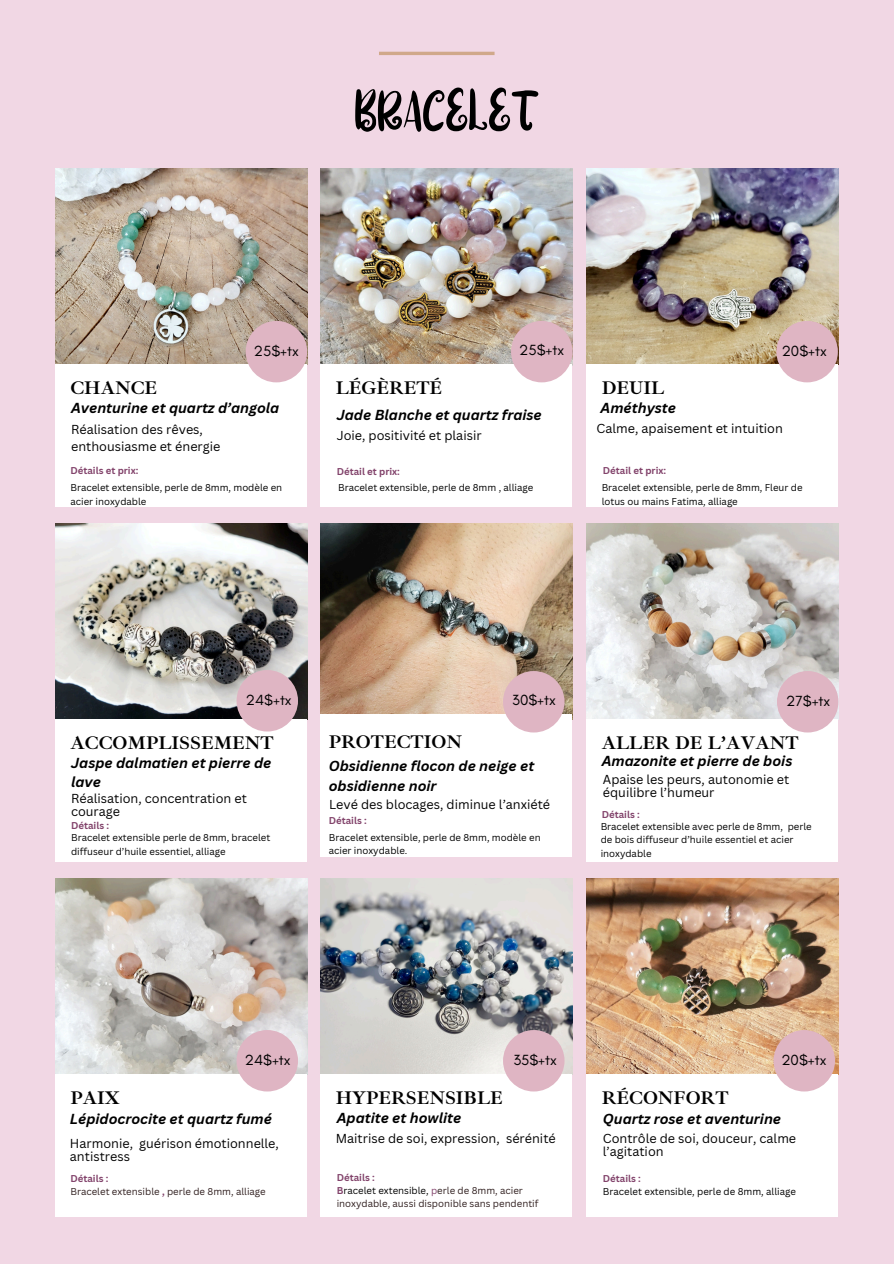
<style>
.page{position:relative;width:894px;height:1264px;background:#fff}
.page>*{position:absolute;margin:0;border:0;box-sizing:border-box;transform-origin:0 0}
.t1{font:61.5px "Pixie Ring";color:#000}
.t2{font:700 18.75px "Ibarra Real Nova";color:#000}
.t3{font:15px "Glacial Indifference";color:#000}
.t4{font:italic 700 14.1px/19.2px "Canva Sans";color:#000}
.t5{font:12.6px/12.6px "Canva Sans";color:#000}
.t6{font:9.6px/13.5px "Canva Sans";color:#000}
.t7{font:9.6px/12.9px "Canva Sans";color:#301f1f}
.t8{font:700 9.6px "Canva Sans";color:#82436b}
.s1{font-weight:700;color:#82436b}
.s2{color:#000}
.s3{color:#82436b}
</style>
<div class="page">
<div style="left:0;top:0;width:893px;height:1263px;background:#f1d7e4"></div>
<img style="left:55px;top:169px;width:252px;height:195px">
<img style="left:55px;top:523px;width:252px;height:196px">
<img style="left:55px;top:878px;width:252px;height:195px">
<img style="left:320px;top:169px;width:252px;height:195px">
<img style="left:320px;top:523px;width:252px;height:191px">
<img style="left:320px;top:878px;width:252px;height:195px">
<img style="left:586px;top:523px;width:252px;height:196px">
<img style="left:586px;top:878px;width:252px;height:196px">
<img style="left:586px;top:169px;width:252px;height:195px">
<div style="left:55px;top:364px;width:252px;height:143px;background:#fff"></div>
<div style="left:55px;top:719px;width:252px;height:142px;background:#fff"></div>
<div style="left:55px;top:1073px;width:252px;height:143px;background:#fff"></div>
<div style="left:320px;top:364px;width:252px;height:143px;background:#fff"></div>
<div style="left:320px;top:714px;width:252px;height:143px;background:#fff"></div>
<div style="left:320px;top:1073px;width:252px;height:143px;background:#fff"></div>
<div style="left:586px;top:364px;width:251px;height:143px;background:#fff"></div>
<div style="left:586px;top:719px;width:251px;height:142px;background:#fff"></div>
<div style="left:586px;top:1073px;width:251px;height:143px;background:#fff"></div>
<hr style="left:379px;top:52px;width:115px;height:3px;background:#d0a88a">
<div style="left:503px;top:671px;width:61px;height:61px;background:#dfb5c3;border-radius:50%"></div>
<div style="left:776px;top:671px;width:62px;height:61px;background:#dfb5c3;border-radius:50%"></div>
<div style="left:236px;top:670px;width:62px;height:61px;background:#dfb5c3;border-radius:50%"></div>
<div style="left:245px;top:321px;width:62px;height:61px;background:#dfb5c3;border-radius:50%"></div>
<div style="left:511px;top:321px;width:61px;height:61px;background:#dfb5c3;border-radius:50%"></div>
<div style="left:776px;top:321px;width:61px;height:61px;background:#dfb5c3;border-radius:50%"></div>
<div style="left:773px;top:1030px;width:61px;height:61px;background:#dfb5c3;border-radius:50%"></div>
<div style="left:503px;top:1030px;width:61px;height:61px;background:#dfb5c3;border-radius:50%"></div>
<div style="left:236px;top:1030px;width:62px;height:61px;background:#dfb5c3;border-radius:50%"></div>
<h6 class="t1" style="left:354px;top:75px;width:186px">BRACELET</h6>
<h4 class="t2" style="left:70px;top:376px;width:88px">CHANCE</h4>
<p class="t3" style="left:254px;top:342px;width:46px">25$+tx</p>
<p class="t3" style="left:519px;top:340px;width:46px">25$+tx</p>
<h4 class="t3" style="left:781px;top:342px;width:47px">20$+tx</h4>
<h3 class="t2" style="left:335px;top:376px;width:108px">LÉGÈRETÉ</h3>
<h6 class="t2" style="left:601px;top:376px;width:64px">DEUIL</h6>
<h3 class="t4" style="left:71px;top:398px;width:210px">Aventurine et quartz d’angola</h3>
<p class="t5" style="left:71px;top:421px;width:151px;line-height:16.8px">Réalisation des rêves, enthousiasme et énergie</p>
<h4 class="t4" style="left:336px;top:405px;width:206px">Jade Blanche et quartz fraise</h4>
<h2 class="t5" style="left:336px;top:428px;width:146px">Joie, positivité et plaisir</h2>
<h3 class="t4" style="left:600px;top:398px;width:77px">Améthyste</h3>
<h6 class="t5" style="left:596px;top:421px;width:188px">Calme, apaisement et intuition</h6>
<h5 class="t8" style="left:70px;top:464px;width:69px">Détails et prix:</h5>
<h6 class="t6" style="left:70px;top:481px;width:213px">Bracelet extensible, perle de 8mm, modèle en acier inoxydable</h6>
<p class="t8" style="left:336px;top:464px;width:65px">Détail et prix:</p>
<p class="t6" style="left:338px;top:481px;width:197px">Bracelet extensible, perle de 8mm , alliage</p>
<h5 class="t8" style="left:602px;top:464px;width:65px">Détail et prix:</h5>
<h2 class="t6" style="left:601px;top:481px;width:202px">Bracelet extensible, perle de 8mm, Fleur de lotus ou mains Fatima, alliage</h2>
<h2 class="t3" style="left:246px;top:690px;width:47px">24$+tx</h2>
<h3 class="t3" style="left:512px;top:691px;width:45px">30$+tx</h3>
<h5 class="t3" style="left:786px;top:692px;width:46px">27$+tx</h5>
<h4 class="t2" style="left:70px;top:731px;width:205px">ACCOMPLISSEMENT</h4>
<h2 class="t2" style="left:329px;top:730px;width:135px">PROTECTION</h2>
<p class="t4" style="left:71px;top:753px;width:202px">Jaspe dalmatien et pierre de lave</p>
<p class="t5" style="left:71px;top:792px;width:177px">Réalisation, concentration et courage</p>
<h2 class="t8" style="left:71px;top:818px;width:39px">Détails :</h2>
<h4 class="t4" style="left:329px;top:756px;width:207px">Obsidienne flocon de neige et obsidienne noir</h4>
<h5 class="t5" style="left:329px;top:797px;width:222px">Levé des blocages, diminue l’anxiété</h5>
<h3 class="t8" style="left:329px;top:813px;width:39px">Détails :</h3>
<p class="t6" style="left:71px;top:830px;width:201px">Bracelet extensible perle de 8mm, bracelet diffuseur d’huile essentiel, alliage</p>
<h4 class="t6" style="left:329px;top:830px;width:213px">Bracelet extensible, perle de 8mm, modèle en acier inoxydable.</h4>
<p class="t2" style="left:601px;top:731px;width:198px">ALLER DE L’AVANT</p>
<p class="t4" style="left:601px;top:751px;width:192px">Amazonite et pierre de bois</p>
<p class="t5" style="left:602px;top:772px;width:188px">Apaise les peurs, autonomie et équilibre l’humeur</p>
<h6 class="t8" style="left:601px;top:807px;width:39px">Détails :</h6>
<h3 class="t6" style="left:600px;top:819px;width:212px">Bracelet extensible avec perle de 8mm, perle de bois diffuseur d’huile essentiel et acier</h3>
<h5 class="t6" style="left:600px;top:846px;width:52px">inoxydable</h5>
<h2 class="t2" style="left:70px;top:1085px;width:51px">PAIX</h2>
<p class="t3" style="left:245px;top:1050px;width:47px">24$+tx</p>
<p class="t3" style="left:513px;top:1050px;width:45px">35$+tx</p>
<h3 class="t3" style="left:781px;top:1050px;width:47px">20$+tx</h3>
<h5 class="t2" style="left:335px;top:1085px;width:168px">HYPERSENSIBLE</h5>
<p class="t2" style="left:601px;top:1085px;width:128px">RÉCONFORT</p>
<h4 class="t4" style="left:70px;top:1108px;width:203px">Lépidocrocite et quartz fumé</h4>
<h5 class="t4" style="left:336px;top:1107px;width:126px">Apatite et howlite</h5>
<p class="t4" style="left:602px;top:1108px;width:180px">Quartz rose et aventurine</p>
<p class="t5" style="left:70px;top:1136px;width:210px">Harmonie, guérison émotionnelle, antistress</p>
<p class="t5" style="left:335px;top:1131px;width:221px">Maitrise de soi, expression, sérénité</p>
<h4 class="t8" style="left:336px;top:1170px;width:39px">Détails :</h4>
<h2 class="t7" style="left:336px;top:1183px;width:203px"><span class="s1">B</span><span class="s2">racelet extensible,</span> <span class="s3">p</span>erle de 8mm, acier inoxydable, aussi disponible sans pendentif</h2>
<h2 class="t8" style="left:70px;top:1171px;width:39px">Détails :</h2>
<h3 class="t7" style="left:70px;top:1184px;width:197px">Bracelet extensible <span class="s1">,</span> perle de 8mm, alliage</h3>
<h3 class="t5" style="left:602px;top:1131px;width:195px">Contrôle de soi, douceur, calme l’agitation</h3>
<h5 class="t8" style="left:602px;top:1171px;width:39px">Détails :</h5>
<p class="t6" style="left:602px;top:1184px;width:194px">Bracelet extensible, perle de 8mm, alliage</p>
</div>
